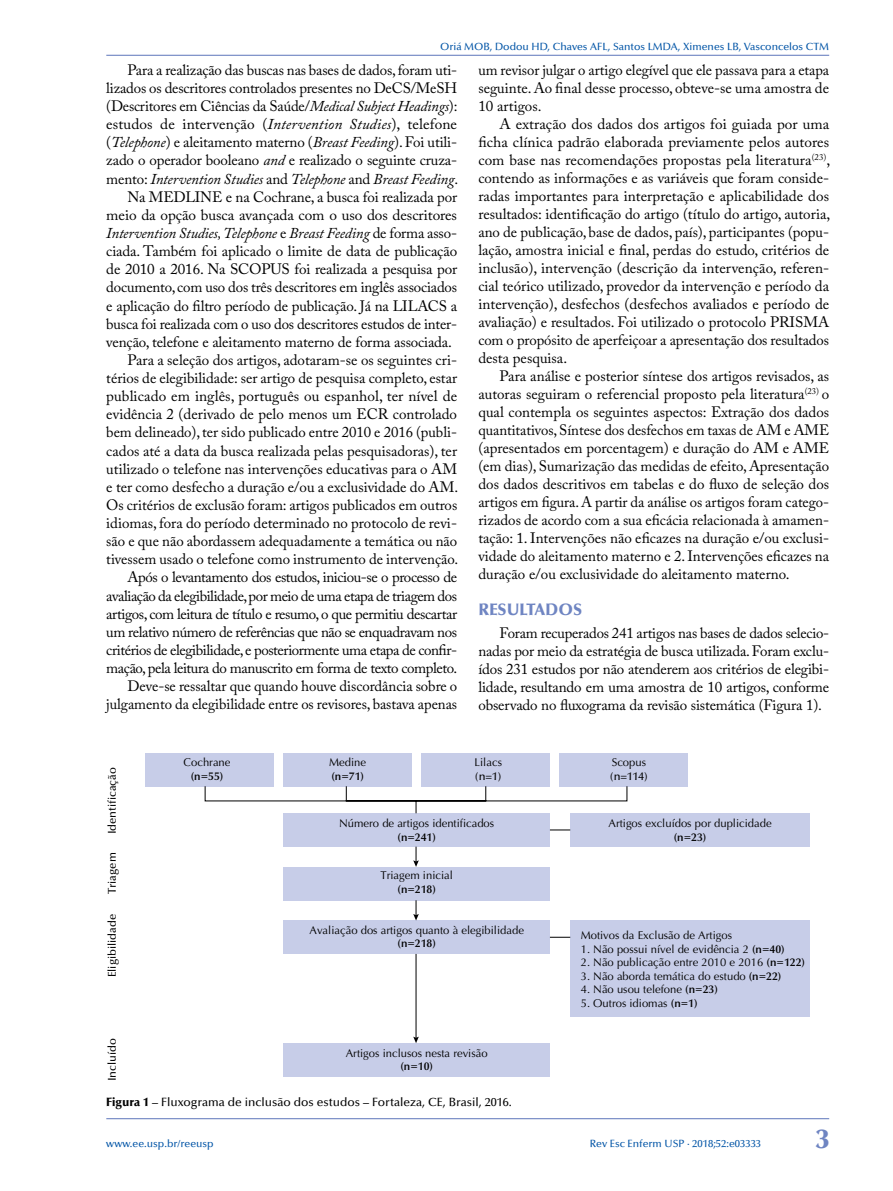
<style>
.page{position:relative;width:893px;height:1191px;background:#fff}
.page>*{position:absolute;margin:0;border:0;box-sizing:border-box;transform-origin:0 0}
.t1{font:900 27px "Optima LT";color:#6f85c2}
.t2{font:900 16.5px "Optima LT";color:#6f85c2}
.t3{font:15px/18px "Adobe Caslon Pro";letter-spacing:-.005em;color:#000;text-align:justify}
.t4{font:15px "Adobe Caslon Pro";letter-spacing:-.03em;color:#000}
.t5{font:italic 15px "Adobe Caslon Pro";letter-spacing:-.01em;color:#000}
.t6{font:500 12px "Optima LT";color:#000}
.t7{font:11.25px "Optima";color:#000}
.t8{font:500 11.25px "Optima";color:#000}
.t9{font:600 11.25px "Optima";color:#000}
.t10{font:500 10.5px "Optima LT";color:#0054a6}
.s1{font-style:italic}
.s2{font-style:normal}
.s3{font-weight:600}
.s4{font-weight:900}
</style>
<div class="page">
<hr style="left:106px;top:1118px;width:723px;height:1px;background:#6f85c2">
<hr style="left:106px;top:55px;width:723px;height:1px;background:#6f85c2">
<div style="left:145px;top:753px;width:129px;height:33px;background:#c7cde8"></div>
<div style="left:284px;top:753px;width:128px;height:33px;background:#c7cde8"></div>
<div style="left:570px;top:813px;width:240px;height:33px;background:#c7cde8"></div>
<div style="left:570px;top:920px;width:240px;height:97px;background:#c7cde8"></div>
<div style="left:284px;top:920px;width:266px;height:34px;background:#c7cde8"></div>
<div style="left:284px;top:1043px;width:266px;height:33px;background:#c7cde8"></div>
<div style="left:422px;top:753px;width:128px;height:33px;background:#c7cde8"></div>
<div style="left:560px;top:753px;width:128px;height:33px;background:#c7cde8"></div>
<hr style="left:416px;top:954px;width:1px;height:84px;background:#000">
<svg style="left:413px;top:1036px;width:6px;height:7px"></svg>
<svg style="left:204px;top:785px;width:424px;height:153px"></svg>
<p class="t10" style="left:440px;top:40px;width:391px">Oriá MOB, Dodou HD, Chaves AFL, Santos LMDA, Ximenes LB, Vasconcelos CTM</p>
<p class="t3" style="left:128px;top:61px;width:331px">Para a realização das buscas nas bases de dados, foram uti-</p>
<p class="t3" style="left:106px;top:79px;width:352px">lizados os descritores controlados presentes no DeCS/MeSH</p>
<p class="t3" style="left:106px;top:97px;width:353px">(Descritores em Ciências da Saúde/<span class="s1">Medical Subject Headings</span>):</p>
<p class="t3" style="left:106px;top:115px;width:352px">estudos de intervenção (<span class="s1">Intervention Studies</span>), telefone</p>
<p class="t3" style="left:106px;top:133px;width:352px">(<span class="s1">Telephone</span>) e aleitamento materno (<span class="s1">Breast Feeding</span>). Foi utili-</p>
<p class="t3" style="left:106px;top:151px;width:352px">zado o operador booleano <span class="s1">and</span> e realizado o seguinte cruza-</p>
<p class="t5" style="left:106px;top:170px;width:353px"><span class="s2">mento:</span> Intervention Studies <span class="s2">and</span> Telephone <span class="s2">and</span> Breast Feeding<span class="s2">.</span></p>
<p class="t3" style="left:128px;top:187px;width:331px">Na MEDLINE e na Cochrane, a busca foi realizada por</p>
<p class="t3" style="left:106px;top:206px;width:352px">meio da opção busca avançada com o uso dos descritores</p>
<p class="t5" style="left:106px;top:224px;width:352px">Intervention Studies, Telephone <span class="s2">e</span> Breast Feeding <span class="s2">de forma asso-</span></p>
<p class="t3" style="left:106px;top:242px;width:352px">ciada. Também foi aplicado o limite de data de publicação</p>
<p class="t3" style="left:106px;top:260px;width:353px">de 2010 a 2016. Na SCOPUS foi realizada a pesquisa por</p>
<p class="t3" style="left:106px;top:278px;width:352px">documento, com uso dos três descritores em inglês associados</p>
<p class="t3" style="left:106px;top:296px;width:352px">e aplicação do filtro período de publicação. Já na LILACS a</p>
<p class="t3" style="left:106px;top:314px;width:352px">busca foi realizada com o uso dos descritores estudos de inter-</p>
<p class="t3" style="left:106px;top:332px;width:347px">venção, telefone e aleitamento materno de forma associada.</p>
<p class="t3" style="left:128px;top:351px;width:331px">Para a seleção dos artigos, adotaram-se os seguintes cri-</p>
<p class="t3" style="left:106px;top:369px;width:352px">térios de elegibilidade: ser artigo de pesquisa completo, estar</p>
<p class="t3" style="left:106px;top:387px;width:352px">publicado em inglês, português ou espanhol, ter nível de</p>
<p class="t3" style="left:106px;top:405px;width:352px">evidência 2 (derivado de pelo menos um ECR controlado</p>
<p class="t3" style="left:106px;top:423px;width:352px">bem delineado), ter sido publicado entre 2010 e 2016 (publi-</p>
<p class="t3" style="left:106px;top:441px;width:352px">cados até a data da busca realizada pelas pesquisadoras), ter</p>
<p class="t3" style="left:106px;top:459px;width:352px">utilizado o telefone nas intervenções educativas para o AM</p>
<p class="t3" style="left:106px;top:477px;width:353px">e ter como desfecho a duração e/ou a exclusividade do AM.</p>
<p class="t3" style="left:106px;top:496px;width:352px">Os critérios de exclusão foram: artigos publicados em outros</p>
<p class="t3" style="left:106px;top:514px;width:352px">idiomas, fora do período determinado no protocolo de revi-</p>
<p class="t3" style="left:106px;top:532px;width:352px">são e que não abordassem adequadamente a temática ou não</p>
<p class="t3" style="left:106px;top:550px;width:353px">tivessem usado o telefone como instrumento de intervenção.</p>
<p class="t4" style="left:128px;top:568px;width:331px">Após o levantamento dos estudos, iniciou-se o processo de</p>
<p class="t4" style="left:106px;top:586px;width:352px">avaliação da elegibilidade, por meio de uma etapa de triagem dos</p>
<p class="t4" style="left:106px;top:605px;width:352px">artigos, com leitura de título e resumo, o que permitiu descartar</p>
<p class="t4" style="left:106px;top:623px;width:352px">um relativo número de referências que não se enquadravam nos</p>
<p class="t4" style="left:106px;top:641px;width:352px">critérios de elegibilidade, e posteriormente uma etapa de confir-</p>
<p class="t4" style="left:106px;top:659px;width:352px">mação, pela leitura do manuscrito em forma de texto completo.</p>
<p class="t3" style="left:128px;top:677px;width:331px">Deve-se ressaltar que quando houve discordância sobre o</p>
<p class="t3" style="left:106px;top:695px;width:352px">julgamento da elegibilidade entre os revisores, bastava apenas</p>
<p class="t3" style="left:478px;top:61px;width:352px">um revisor julgar o artigo elegível que ele passava para a etapa seguinte. Ao final desse processo, obteve-se uma amostra de 10 artigos.</p>
<p class="t3" style="left:478px;top:115px;width:353px;text-indent:21px">A extração dos dados dos artigos foi guiada por uma ficha clínica padrão elaborada previamente pelos autores com base nas recomendações propostas pela literatura<sup>(23)</sup>, contendo as informações e as variáveis que foram conside&shy;radas importantes para interpretação e aplicabilidade dos resultados: identificação do artigo (título do artigo, autoria, ano de publicação, base de dados, país), participantes (popu&shy;lação, amostra inicial e final, perdas do estudo, critérios de inclusão), intervenção (descrição da intervenção, referen&shy;cial teórico utilizado, provedor da intervenção e período da intervenção), desfechos (desfechos avaliados e período de avaliação) e resultados. Foi utilizado o protocolo PRISMA com o propósito de aperfeiçoar a apresentação dos resultados desta pesquisa.</p>
<p class="t3" style="left:478px;top:367px;width:352px;text-indent:21px">Para análise e posterior síntese dos artigos revisados, as autoras seguiram o referencial proposto pela literatura<sup>(23)</sup> o qual contempla os seguintes aspectos: Extração dos dados quantitativos, Síntese dos desfechos em taxas de AM e AME (apresentados em porcentagem) e duração do AM e AME (em dias), Sumarização das medidas de efeito, Apresentação dos dados descritivos em tabelas e do fluxo de seleção dos artigos em figura. A partir da análise os artigos foram catego&shy;rizados de acordo com a sua eficácia relacionada à amamen&shy;tação: 1. Intervenções não eficazes na duração e/ou exclusi&shy;vidade do aleitamento materno e 2. Intervenções eficazes na duração e/ou exclusividade do aleitamento materno.</p>
<p class="t2" style="left:478px;top:600px;width:105px">RESULTADOS</p>
<p class="t3" style="left:478px;top:623px;width:352px;text-indent:21px">Foram recuperados 241 artigos nas bases de dados selecio&shy;nadas por meio da estratégia de busca utilizada. Foram exclu&shy;ídos 231 estudos por não atenderem aos critérios de elegibi&shy;lidade, resultando em uma amostra de 10 artigos, conforme observado no fluxograma da revisão sistemática (Figura 1).</p>
<p class="t8" style="left:106px;top:834px;width:68px;rotate:-90deg">Identificação</p>
<p class="t8" style="left:106px;top:894px;width:43px;rotate:-90deg">Triagem</p>
<p class="t8" style="left:106px;top:977px;width:65px;rotate:-90deg">Eligibilidade</p>
<p class="t7" style="left:184px;top:756px;width:48px">Cochrane</p>
<p class="t9" style="left:191px;top:769px;width:34px">(n=55)</p>
<p class="t7" style="left:475px;top:756px;width:29px">Lilacs</p>
<p class="t8" style="left:475px;top:770px;width:28px">(n=1)</p>
<p class="t7" style="left:329px;top:756px;width:38px">Medine</p>
<p class="t9" style="left:331px;top:769px;width:34px">(n=71)</p>
<p class="t7" style="left:339px;top:816px;width:157px">Número de artigos identificados</p>
<p class="t9" style="left:397px;top:830px;width:40px">(n=241)</p>
<p class="t7" style="left:380px;top:869px;width:74px">Triagem inicial</p>
<p class="t9" style="left:397px;top:882px;width:40px">(n=218)</p>
<p class="t7" style="left:309px;top:923px;width:216px">Avaliação dos artigos quanto à elegibilidade</p>
<p class="t9" style="left:397px;top:937px;width:40px">(n=218)</p>
<p class="t7" style="left:612px;top:756px;width:36px">Scopus</p>
<p class="t8" style="left:610px;top:770px;width:39px">(n=114)</p>
<p class="t7" style="left:608px;top:816px;width:165px">Artigos excluídos por duplicidade</p>
<p class="t9" style="left:674px;top:830px;width:34px">(n=23)</p>
<p class="t7" style="left:581px;top:929px;width:153px">Motivos da Exclusão de Artigos</p>
<p class="t7" style="left:581px;top:942px;width:206px">1. Não possui nível de evidência 2 <span class="s3">(n=40)</span></p>
<p class="t7" style="left:581px;top:956px;width:226px">2. Não publicação entre 2010 e 2016 <span class="s3">(n=122)</span></p>
<p class="t7" style="left:581px;top:969px;width:202px">3. Não aborda temática do estudo <span class="s3">(n=22)</span></p>
<p class="t7" style="left:581px;top:983px;width:139px">4. Não usou telefone <span class="s3">(n=23)</span></p>
<p class="t7" style="left:581px;top:996px;width:118px">5. Outros idiomas <span class="s3">(n=1)</span></p>
<p class="t8" style="left:106px;top:1081px;width:45px;rotate:-90deg">Incluído</p>
<p class="t7" style="left:346px;top:1046px;width:143px">Artigos inclusos nesta revisão</p>
<p class="t9" style="left:400px;top:1060px;width:34px">(n=10)</p>
<p class="t6" style="left:106px;top:1095px;width:407px"><span class="s4">Figura 1</span> – Fluxograma de inclusão dos estudos – Fortaleza, CE, Brasil, 2016.</p>
<p class="t10" style="left:106px;top:1137px;width:109px">www.ee.usp.br/reeusp</p>
<p class="t10" style="left:590px;top:1137px;width:173px">Rev Esc Enferm USP · 2018;52:e03333</p>
<h1 class="t1" style="left:816px;top:1123px;width:15px">3</h1>
</div>
